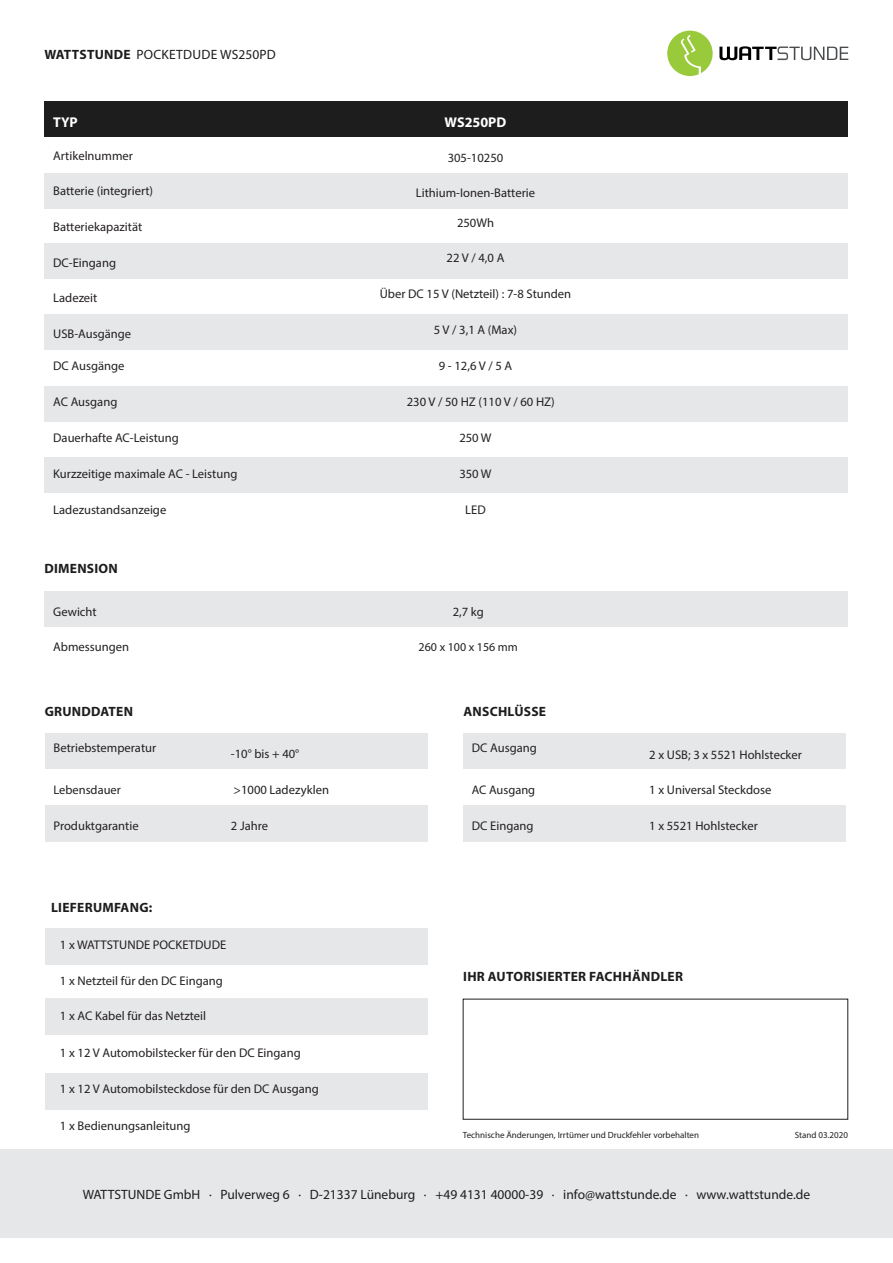
<style>
.page{position:relative;width:893px;height:1263px;background:#fff}
.page>*{position:absolute;margin:0;border:0;box-sizing:border-box;transform-origin:0 0}
.t1{font:700 14.1px "Myriad Pro";color:#fff}
.t2{font:13.5px "Myriad Pro";color:#1c1d1c}
.t3{font:700 13.5px "Myriad Pro";letter-spacing:.02em;color:#1c1d1c}
.t4{font:13.5px "Myriad Pro";letter-spacing:.02em;color:#1c1d1c}
.t5{font:12.6px "Myriad Pro";color:#231f20}
.t6{font:12.45px "Myriad Pro";color:#231f20}
.t7{font:12px "Myriad Pro";color:#231f20}
.t8{font:9px "Myriad Pro";color:#231f20}
.s1{font-weight:700}
</style>
<div class="page">
<div style="left:0;top:1149px;width:893px;height:88px;background:#e6e7e9"></div>
<svg style="left:719px;top:46px;width:129px;height:14px"></svg>
<svg style="left:667px;top:31px;width:46px;height:45px"></svg>
<div style="left:45px;top:1073px;width:382px;height:37px;background:#e6e7e9"></div>
<div style="left:45px;top:998px;width:382px;height:36px;background:#e6e7e9"></div>
<div style="left:45px;top:928px;width:382px;height:36px;background:#e6e7e9"></div>
<div style="left:44px;top:591px;width:804px;height:36px;background:#e6e7e9"></div>
<div style="left:44px;top:173px;width:804px;height:35px;background:#e6e7e9"></div>
<div style="left:44px;top:243px;width:804px;height:36px;background:#e6e7e9"></div>
<div style="left:44px;top:315px;width:804px;height:35px;background:#e6e7e9"></div>
<div style="left:44px;top:386px;width:804px;height:35px;background:#e6e7e9"></div>
<div style="left:44px;top:457px;width:804px;height:36px;background:#e6e7e9"></div>
<div style="left:44px;top:101px;width:804px;height:36px;background:#1c1d1c"></div>
<div style="left:45px;top:733px;width:382px;height:36px;background:#e6e7e9"></div>
<div style="left:45px;top:805px;width:382px;height:36px;background:#e6e7e9"></div>
<div style="left:463px;top:734px;width:383px;height:35px;background:#e6e7e9"></div>
<div style="left:463px;top:805px;width:383px;height:37px;background:#e6e7e9"></div>
<p class="t4" style="left:44px;top:46px;width:233px"><span class="s1">WATTSTUNDE</span> POCKETDUDE WS250PD</p>
<p class="t4" style="left:134px;top:47px;width:107px"><span class="s1">EFX</span> MODULREIHE</p>
<p class="t1" style="left:53px;top:113px;width:26px">TYP</p>
<p class="t1" style="left:445px;top:113px;width:63px">WS250PD</p>
<p class="t5" style="left:53px;top:148px;width:81px">Artikelnummer</p>
<p class="t5" style="left:448px;top:150px;width:57px">305-10250</p>
<p class="t5" style="left:53px;top:183px;width:101px">Batterie (integriert)</p>
<p class="t5" style="left:416px;top:185px;width:121px">Lithium-Ionen-Batterie</p>
<p class="t5" style="left:53px;top:219px;width:91px">Batteriekapazität</p>
<p class="t5" style="left:457px;top:215px;width:38px">250Wh</p>
<p class="t5" style="left:53px;top:255px;width:64px">DC-Eingang</p>
<p class="t5" style="left:447px;top:250px;width:59px">22 V / 4,0 A</p>
<p class="t5" style="left:53px;top:290px;width:46px">Ladezeit</p>
<p class="t5" style="left:380px;top:286px;width:193px">Über DC 15 V (Netzteil) : 7-8 Stunden</p>
<p class="t5" style="left:53px;top:326px;width:80px">USB-Ausgänge</p>
<p class="t5" style="left:434px;top:322px;width:85px">5 V / 3,1 A (Max)</p>
<p class="t5" style="left:53px;top:358px;width:73px">DC Ausgänge</p>
<p class="t5" style="left:53px;top:394px;width:66px">AC Ausgang</p>
<p class="t5" style="left:53px;top:430px;width:127px">Dauerhafte AC-Leistung</p>
<p class="t5" style="left:53px;top:466px;width:186px">Kurzzeitige maximale AC - Leistung</p>
<p class="t5" style="left:53px;top:502px;width:115px">Ladezustandsanzeige</p>
<p class="t5" style="left:439px;top:358px;width:75px">9 - 12,6 V / 5 A</p>
<p class="t5" style="left:407px;top:394px;width:149px">230 V / 50 HZ (110 V / 60 HZ)</p>
<p class="t5" style="left:459px;top:430px;width:34px">250 W</p>
<p class="t5" style="left:459px;top:466px;width:34px">350 W</p>
<p class="t5" style="left:465px;top:502px;width:22px">LED</p>
<p class="t3" style="left:44px;top:560px;width:19px">DIMENSION</p>
<p class="t5" style="left:53px;top:603px;width:45px">Gewicht</p>
<p class="t5" style="left:453px;top:603px;width:33px">2,7 kg</p>
<p class="t5" style="left:53px;top:639px;width:77px">Abmessungen</p>
<p class="t7" style="left:419px;top:639px;width:101px">260 x 100 x 156 mm</p>
<p class="t3" style="left:45px;top:703px;width:20px">GRUNDDATEN</p>
<p class="t5" style="left:54px;top:740px;width:104px">Betriebstemperatur</p>
<p class="t5" style="left:231px;top:746px;width:70px">-10° bis + 40°</p>
<p class="t6" style="left:54px;top:782px;width:69px">Lebensdauer</p>
<p class="t5" style="left:234px;top:782px;width:97px">&gt;1000 Ladezyklen</p>
<p class="t5" style="left:54px;top:818px;width:87px">Produktgarantie</p>
<p class="t5" style="left:231px;top:818px;width:39px">2 Jahre</p>
<p class="t3" style="left:51px;top:898px;width:103px">LIEFERUMFANG:</p>
<p class="t5" style="left:60px;top:937px;width:168px">1 x WATTSTUNDE POCKETDUDE</p>
<p class="t5" style="left:60px;top:972px;width:164px">1 x Netzteil für den DC Eingang</p>
<p class="t5" style="left:60px;top:1008px;width:148px">1 x AC Kabel für das Netzteil</p>
<p class="t5" style="left:60px;top:1045px;width:242px">1 x 12 V Automobilstecker für den DC Eingang</p>
<p class="t5" style="left:60px;top:1081px;width:260px">1 x 12 V Automobilsteckdose für den DC Ausgang</p>
<p class="t5" style="left:60px;top:1117px;width:132px">1 x Bedienungsanleitung</p>
<p class="t3" style="left:463px;top:703px;width:84px">ANSCHLÜSSE</p>
<p class="t5" style="left:472px;top:740px;width:67px">DC Ausgang</p>
<p class="t5" style="left:649px;top:746px;width:154px">2 x USB; 3 x 5521 Hohlstecker</p>
<p class="t6" style="left:472px;top:782px;width:65px">AC Ausgang</p>
<p class="t5" style="left:649px;top:782px;width:124px">1 x Universal Steckdose</p>
<p class="t5" style="left:472px;top:818px;width:63px">DC Eingang</p>
<p class="t5" style="left:649px;top:818px;width:110px">1 x 5521 Hohlstecker</p>
<p class="t3" style="left:463px;top:967px;width:221px">IHR AUTORISIERTER FACHHÄNDLER</p>
<p class="t8" style="left:463px;top:1130px;width:238px">Technische Änderungen, Irrtümer und Druckfehler vorbehalten</p>
<p class="t8" style="left:795px;top:1130px;width:55px">Stand 03.2020</p>
<p class="t2" style="left:83px;top:1186px;width:729px">WATTSTUNDE GmbH · Pulverweg 6 · D-21337 Lüneburg · +49 4131 40000-39 · info@wattstunde.de · www.wattstunde.de</p>
</div>
